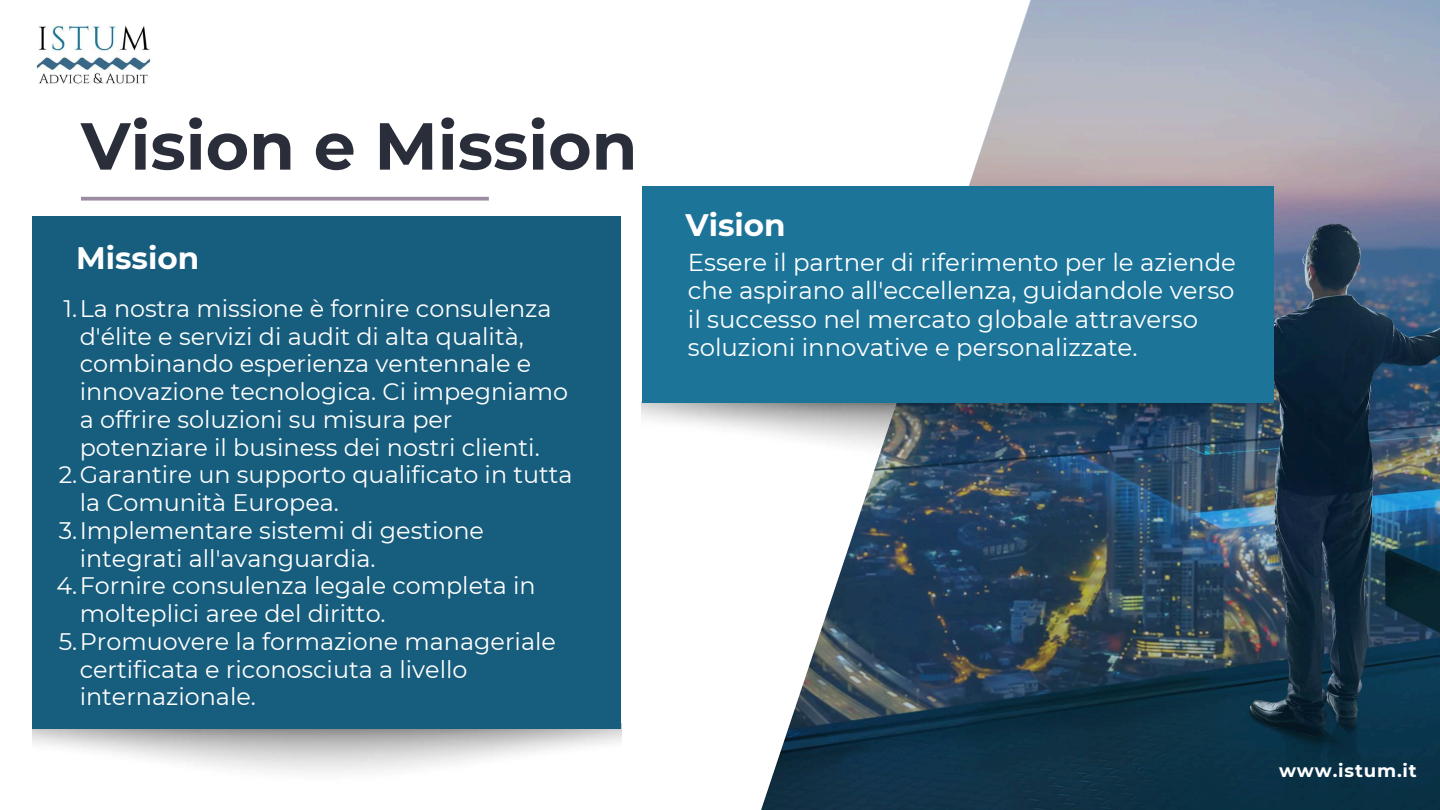
<style>
.page{position:relative;width:1440px;height:810px;background:#fff}
.page>*{position:absolute;margin:0;border:0;box-sizing:border-box;transform-origin:0 0}
.t1{font:700 66.4px "Montserrat";color:#2a2e3a}
.t2{font:700 31.1px "Montserrat";color:#fff}
.t3{font:24.4px/28.5px "Montserrat";color:#fff}
.t4{font:23.9px "Montserrat";color:#fff}
.t5{font:700 18.2px "Montserrat";letter-spacing:.045em;color:#fff}
</style>
<div class="page">
<svg style="left:81px;top:197px;width:408px;height:4px;background:#a798ab"></svg>
<div style="left:32px;top:216px;width:589px;height:513px;background:#175d7d"></div>
<img style="left:761px;top:0;width:679px;height:810px">
<div style="left:642px;top:186px;width:631px;height:217px;background:#1c7499"></div>
<img style="left:36px;top:25px;width:115px;height:59px">
<h1 class="t1" style="left:81px;top:105px;width:558px">Vision e Mission</h1>
<h2 class="t2" style="left:686px;top:206px;width:102px">Vision</h2>
<h2 class="t2" style="left:76px;top:239px;width:125px">Mission</h2>
<p class="t3" style="left:688px;top:248px;width:550px">Essere il partner di riferimento per le aziende che aspirano all'eccellenza, guidandole verso il successo nel mercato globale attraverso soluzioni innovative e personalizzate.</p>
<p class="t4" style="left:64px;top:294px;width:489px">1.La nostra missione è fornire consulenza</p>
<p class="t4" style="left:80px;top:321px;width:446px">d'élite e servizi di audit di alta qualità,</p>
<p class="t4" style="left:80px;top:349px;width:453px">combinando esperienza ventennale e</p>
<p class="t4" style="left:80px;top:377px;width:490px">innovazione tecnologica. Ci impegniamo</p>
<p class="t4" style="left:80px;top:405px;width:374px">a offrire soluzioni su misura per</p>
<p class="t4" style="left:80px;top:432px;width:462px">potenziare il business dei nostri clienti.</p>
<p class="t4" style="left:59px;top:460px;width:515px">2.Garantire un supporto qualificato in tutta</p>
<p class="t4" style="left:80px;top:488px;width:261px">la Comunità Europea.</p>
<p class="t4" style="left:59px;top:516px;width:427px">3.Implementare sistemi di gestione</p>
<p class="t4" style="left:80px;top:543px;width:297px">integrati all'avanguardia.</p>
<p class="t4" style="left:56px;top:571px;width:481px">4.Fornire consulenza legale completa in</p>
<p class="t4" style="left:80px;top:599px;width:308px">molteplici aree del diritto.</p>
<p class="t4" style="left:59px;top:627px;width:499px">5.Promuovere la formazione manageriale</p>
<p class="t4" style="left:80px;top:654px;width:389px">certificata e riconosciuta a livello</p>
<p class="t4" style="left:80px;top:682px;width:178px">internazionale.</p>
<p class="t5" style="left:1279px;top:760px;width:139px">www.istum.it</p>
</div>
